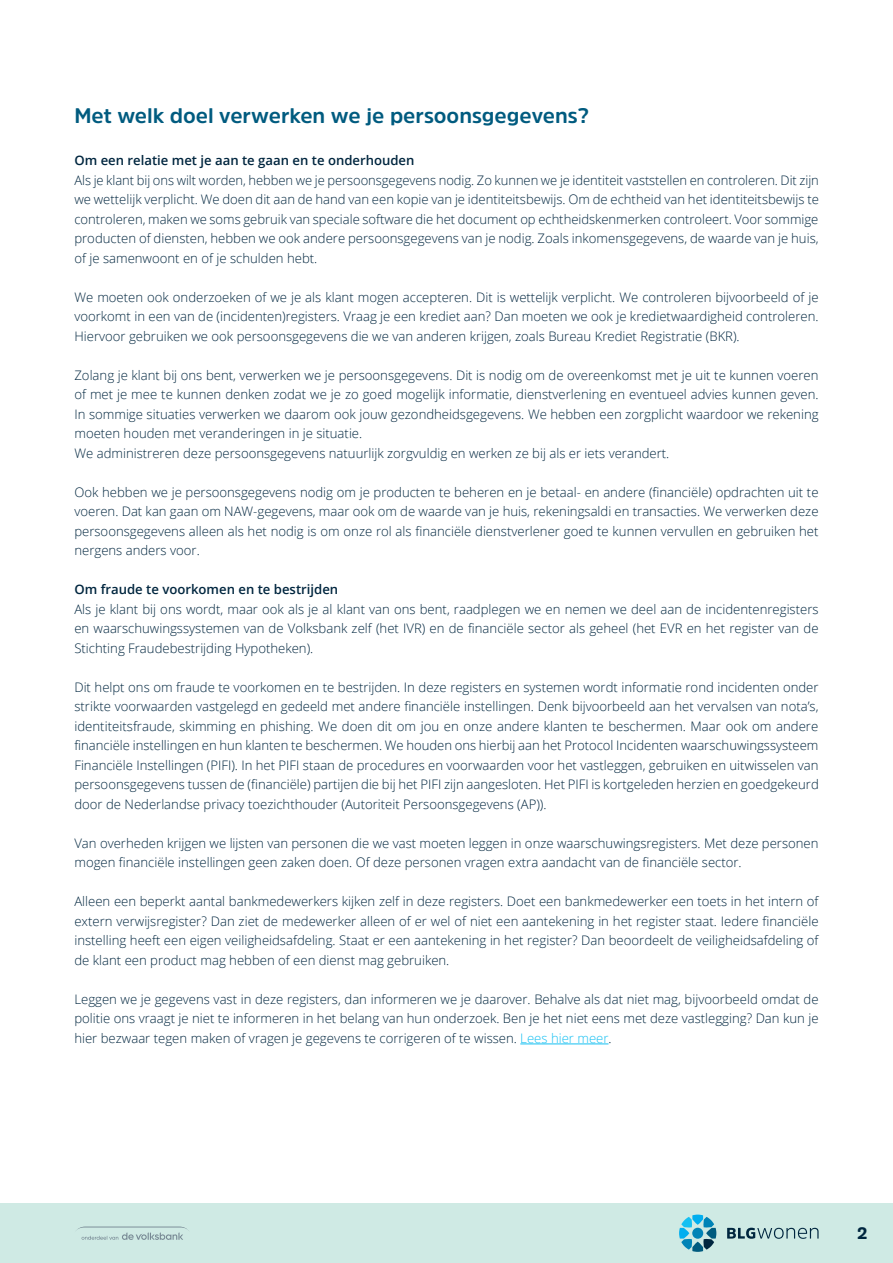
<style>
.page{position:relative;width:893px;height:1263px;background:#fff}
.page>*{position:absolute;margin:0;border:0;box-sizing:border-box;transform-origin:0 0}
.t1{font:700 21px "Amsi Pro";color:#005b7f}
.t2{font:900 16.5px "Amsi Pro";color:#00263f}
.t3{font:300 13.2px/19.5px "Open Sans";color:#00263f;text-align:justify}
.t4{font:600 13.2px "Open Sans";color:#00263f}
.s1{color:#15c0f2}
</style>
<div class="page">
<div style="left:0;top:1203px;width:893px;height:60px;background:#cfeae4"></div>
<svg style="left:77px;top:1226px;width:112px;height:14px"></svg>
<svg style="left:727px;top:1228px;width:92px;height:11px"></svg>
<svg style="left:679px;top:1214px;width:37px;height:38px"></svg>
<hr style="left:520px;top:1043px;width:88px;height:1px;background:#15c0f2">
<h1 class="t1" style="left:74px;top:101px;width:516px">Met welk doel verwerken we je persoonsgegevens?</h1>
<p class="t4" style="left:74px;top:151px;width:342px">Om een relatie met je aan te gaan en te onderhouden</p>
<p class="t3" style="left:74px;top:170px;width:746px">Als je klant bij ons wilt worden, hebben we je persoonsgegevens nodig. Zo kunnen we je identiteit vaststellen en controleren. Dit zijn we wettelijk verplicht. We doen dit aan de hand van een kopie van je identiteitsbewijs. Om de echtheid van het identiteitsbewijs te controleren, maken we soms gebruik van speciale software die het document op echtheidskenmerken controleert. Voor sommige producten of diensten, hebben we ook andere persoonsgegevens van je nodig. Zoals inkomensgegevens, de waarde van je huis, of je samenwoont en of je schulden hebt.</p>
<p class="t3" style="left:74px;top:287px;width:746px">We moeten ook onderzoeken of we je als klant mogen accepteren. Dit is wettelijk verplicht. We controleren bijvoorbeeld of je voorkomt in een van de (incidenten)registers. Vraag je een krediet aan? Dan moeten we ook je kredietwaardigheid controleren.<br>Hiervoor gebruiken we ook persoonsgegevens die we van anderen krijgen, zoals Bureau Krediet Registratie (BKR).</p>
<p class="t3" style="left:74px;top:365px;width:746px;text-align:left">Zolang je klant bij ons bent, verwerken we je persoonsgegevens. Dit is nodig om de overeenkomst met je uit te kunnen voeren of met je mee te kunnen denken zodat we je zo goed mogelijk informatie, dienstverlening en eventueel advies kunnen geven.<br>In sommige situaties verwerken we daarom ook jouw gezondheidsgegevens. We hebben een zorgplicht waardoor we rekening moeten houden met veranderingen in je situatie.<br>We administreren deze persoonsgegevens natuurlijk zorgvuldig en werken ze bij als er iets verandert.</p>
<p class="t3" style="left:74px;top:482px;width:746px">Ook hebben we je persoonsgegevens nodig om je producten te beheren en je betaal- en andere (financiële) opdrachten uit te voeren. Dat kan gaan om NAW-gegevens, maar ook om de waarde van je huis, rekeningsaldi en transacties. We verwerken deze persoonsgegevens alleen als het nodig is om onze rol als financiële dienstverlener goed te kunnen vervullen en gebruiken het nergens anders voor.</p>
<p class="t4" style="left:74px;top:580px;width:265px">Om fraude te voorkomen en te bestrijden</p>
<p class="t3" style="left:74px;top:599px;width:746px">Als je klant bij ons wordt, maar ook als je al klant van ons bent, raadplegen we en nemen we deel aan de incidentenregisters en waarschuwingssystemen van de Volksbank zelf (het IVR) en de financiële sector als geheel (het EVR en het register van de Stichting Fraudebestrijding Hypotheken).</p>
<p class="t3" style="left:74px;top:677px;width:746px">Dit helpt ons om fraude te voorkomen en te bestrijden. In deze registers en systemen wordt informatie rond incidenten onder strikte voorwaarden vastgelegd en gedeeld met andere financiële instellingen. Denk bijvoorbeeld aan het vervalsen van nota’s, identiteitsfraude, skimming en phishing. We doen dit om jou en onze andere klanten te beschermen. Maar ook om andere financiële instellingen en hun klanten te beschermen. We houden ons hierbij aan het Protocol Incidenten waarschuwingssysteem Financiële Instellingen (PIFI). In het PIFI staan de procedures en voorwaarden voor het vastleggen, gebruiken en uitwisselen van persoonsgegevens tussen de (financiële) partijen die bij het PIFI zijn aangesloten. Het PIFI is kortgeleden herzien en goedgekeurd door de Nederlandse privacy toezichthouder (Autoriteit Persoonsgegevens (AP)).</p>
<p class="t3" style="left:74px;top:833px;width:746px">Van overheden krijgen we lijsten van personen die we vast moeten leggen in onze waarschuwingsregisters. Met deze personen mogen financiële instellingen geen zaken doen. Of deze personen vragen extra aandacht van de financiële sector.</p>
<p class="t3" style="left:74px;top:891px;width:746px">Alleen een beperkt aantal bankmedewerkers kijken zelf in deze registers. Doet een bankmedewerker een toets in het intern of extern verwijsregister? Dan ziet de medewerker alleen of er wel of niet een aantekening in het register staat. Iedere financiële instelling heeft een eigen veiligheidsafdeling. Staat er een aantekening in het register? Dan beoordeelt de veiligheidsafdeling of de klant een product mag hebben of een dienst mag gebruiken.</p>
<p class="t3" style="left:74px;top:989px;width:746px">Leggen we je gegevens vast in deze registers, dan informeren we je daarover. Behalve als dat niet mag, bijvoorbeeld omdat de politie ons vraagt je niet te informeren in het belang van hun onderzoek. Ben je het niet eens met deze vastlegging? Dan kun je hier bezwaar tegen maken of vragen je gegevens te corrigeren of te wissen. <span class="s1">Lees hier meer</span>.</p>
<p class="t2" style="left:857px;top:1222px;width:12px">2</p>
</div>
